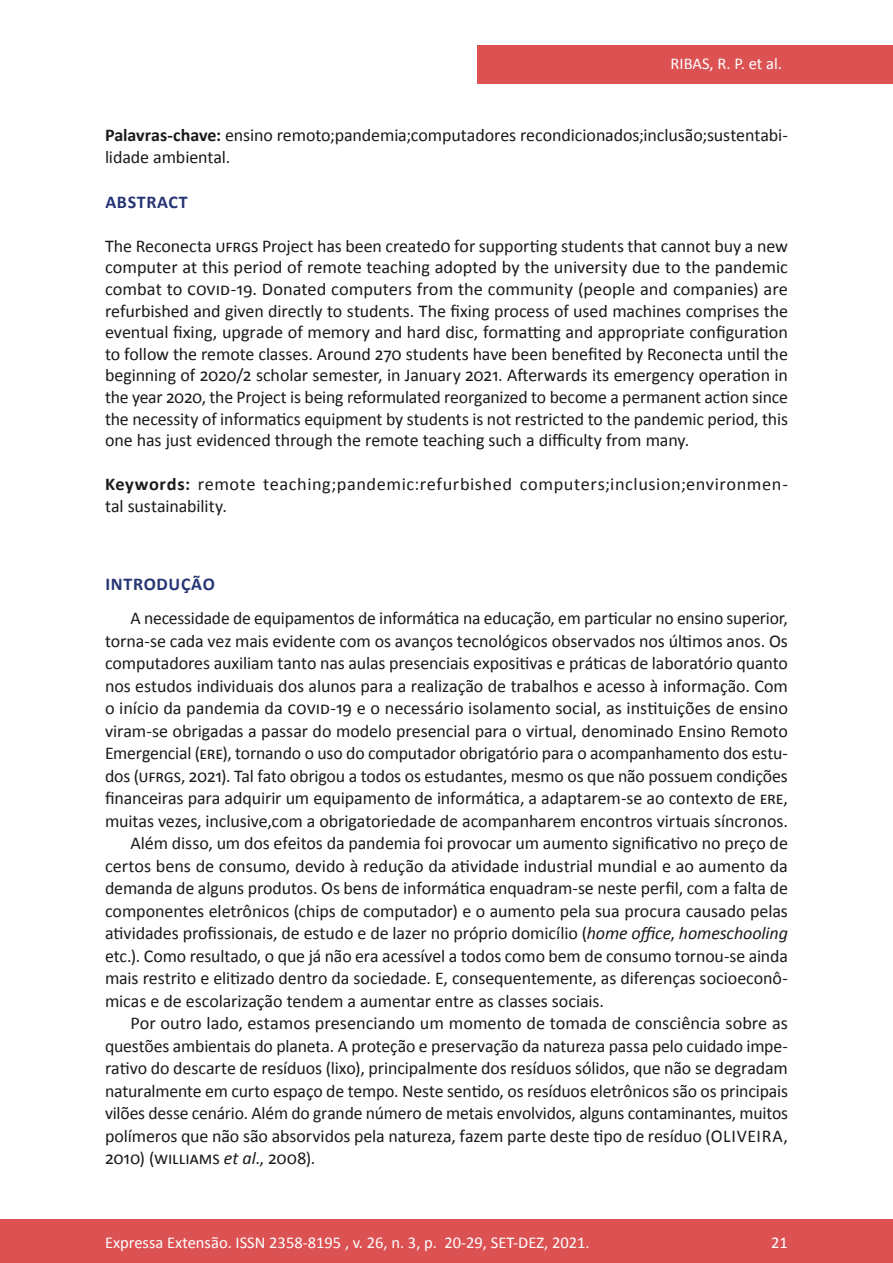
<style>
.page{position:relative;width:893px;height:1263px;background:#fff}
.page>*{position:absolute;margin:0;border:0;box-sizing:border-box;transform-origin:0 0}
.Principal_-_Texto{font:18px/22.5px "Calibri";letter-spacing:-.005em;color:#1a1a1a;text-align:justify}
.Principal_-_Resumo{font:18px/21.6px "Calibri";letter-spacing:-.005em;color:#1a1a1a}
.Principal_-_Resumo-2{font:18px/21.6px "Calibri";letter-spacing:.03em;color:#1a1a1a}
.Principal_-_Intertít{font:700 18px "Calibri";letter-spacing:.04em;color:#263574}
.Principal_-_Resumo-3{font:700 18px "Calibri";letter-spacing:.04em;color:#263574}
.Marginália_-_Rodapé{font:16.5px "Calibri";color:#fff}
.Marginália_-_Fólio{font:16.5px "Calibri";color:#fff}
.s1{font-weight:700}
.s2{font-style:italic}
</style>
<div class="page">
<div style="left:477px;top:45px;width:416px;height:39px;background:#dc5253"></div>
<div style="left:0;top:1219px;width:893px;height:44px;background:#dc5253"></div>
<p class="Marginália_-_Rodapé" style="left:670px;top:53px;width:113px">RIBAS, R. P. et al.</p>
<p class="Principal_-_Resumo" style="left:105px;top:124px;width:684px"><span class="s1">Palavras-chave:</span> ensino remoto;pandemia;computadores recondicionados;inclusão;sustentabi&shy;lidade ambiental.</p>
<p class="Principal_-_Resumo-3" style="left:105px;top:190px;width:84px">ABSTRACT</p>
<p class="Principal_-_Resumo" style="left:105px;top:235px;width:684px;text-align:justify">The Reconecta UFRGS Project has been created0 for supporting students that cannot buy a new computer at this period of remote teaching adopted by the university due to the pandemic combat to COVID-19. Donated computers from the community (people and companies) are refurbished and given directly to students. The fixing process of used machines comprises the eventual fixing, upgrade of memory and hard disc, formatting and appropriate configuration to follow the remote classes. Around 270 students have been benefited by Reconecta until the beginning of 2020/2 scholar semester, in January 2021. Afterwards its emergency operation in the year 2020, the Project is being reformulated reorganized to become a permanent action since the necessity of informatics equipment by students is not restricted to the pandemic period, this one has just evidenced through the remote teaching such a difficulty from many.</p>
<p class="Principal_-_Resumo-2" style="left:105px;top:473px;width:684px"><span class="s1">Keywords:</span> remote teaching;pandemic:refurbished computers;inclusion;environmen&shy;tal sustainability.</p>
<p class="Principal_-_Intertít" style="left:105px;top:572px;width:111px">INTRODUÇÃO</p>
<p class="Principal_-_Texto" style="left:105px;top:607px;width:684px;text-indent:26px">A necessidade de equipamentos de informática na educação, em particular no ensino superior, torna-se cada vez mais evidente com os avanços tecnológicos observados nos últimos anos. Os computadores auxiliam tanto nas aulas presenciais expositivas e práticas de laboratório quanto nos estudos individuais dos alunos para a realização de trabalhos e acesso à informação. Com o início da pandemia da COVID-19 e o necessário isolamento social, as instituições de ensino viram-se obrigadas a passar do modelo presencial para o virtual, denominado Ensino Remoto Emergencial (ERE), tornando o uso do computador obrigatório para o acompanhamento dos estu&shy;dos (UFRGS, 2021). Tal fato obrigou a todos os estudantes, mesmo os que não possuem condições financeiras para adquirir um equipamento de informática, a adaptarem-se ao contexto de ERE, muitas vezes, inclusive,com a obrigatoriedade de acompanharem encontros virtuais síncronos.</p>
<p class="Principal_-_Texto" style="left:105px;top:832px;width:684px;text-indent:26px">Além disso, um dos efeitos da pandemia foi provocar um aumento significativo no preço de certos bens de consumo, devido à redução da atividade industrial mundial e ao aumento da demanda de alguns produtos. Os bens de informática enquadram-se neste perfil, com a falta de componentes eletrônicos (chips de computador) e o aumento pela sua procura causado pelas atividades profissionais, de estudo e de lazer no próprio domicílio (<span class="s2">home office</span>, <span class="s2">homeschooling </span>etc.). Como resultado, o que já não era acessível a todos como bem de consumo tornou-se ainda mais restrito e elitizado dentro da sociedade. E, consequentemente, as diferenças socioeconô&shy;micas e de escolarização tendem a aumentar entre as classes sociais.</p>
<p class="Principal_-_Texto" style="left:105px;top:1012px;width:684px;text-indent:26px">Por outro lado, estamos presenciando um momento de tomada de consciência sobre as questões ambientais do planeta. A proteção e preservação da natureza passa pelo cuidado impe&shy;rativo do descarte de resíduos (lixo), principalmente dos resíduos sólidos, que não se degradam naturalmente em curto espaço de tempo. Neste sentido, os resíduos eletrônicos são os principais vilões desse cenário. Além do grande número de metais envolvidos, alguns contaminantes, muitos polímeros que não são absorvidos pela natureza, fazem parte deste tipo de resíduo (OLIVEIRA, 2010) (WILLIAMS <span class="s2">et al</span>., 2008).</p>
<p class="Marginália_-_Rodapé" style="left:105px;top:1231px;width:486px">Expressa Extensão. ISSN 2358-8195 , v. 26, n. 3, p. 20-29, SET-DEZ, 2021.</p>
<p class="Marginália_-_Fólio" style="left:771px;top:1231px;width:18px">21</p>
</div>
